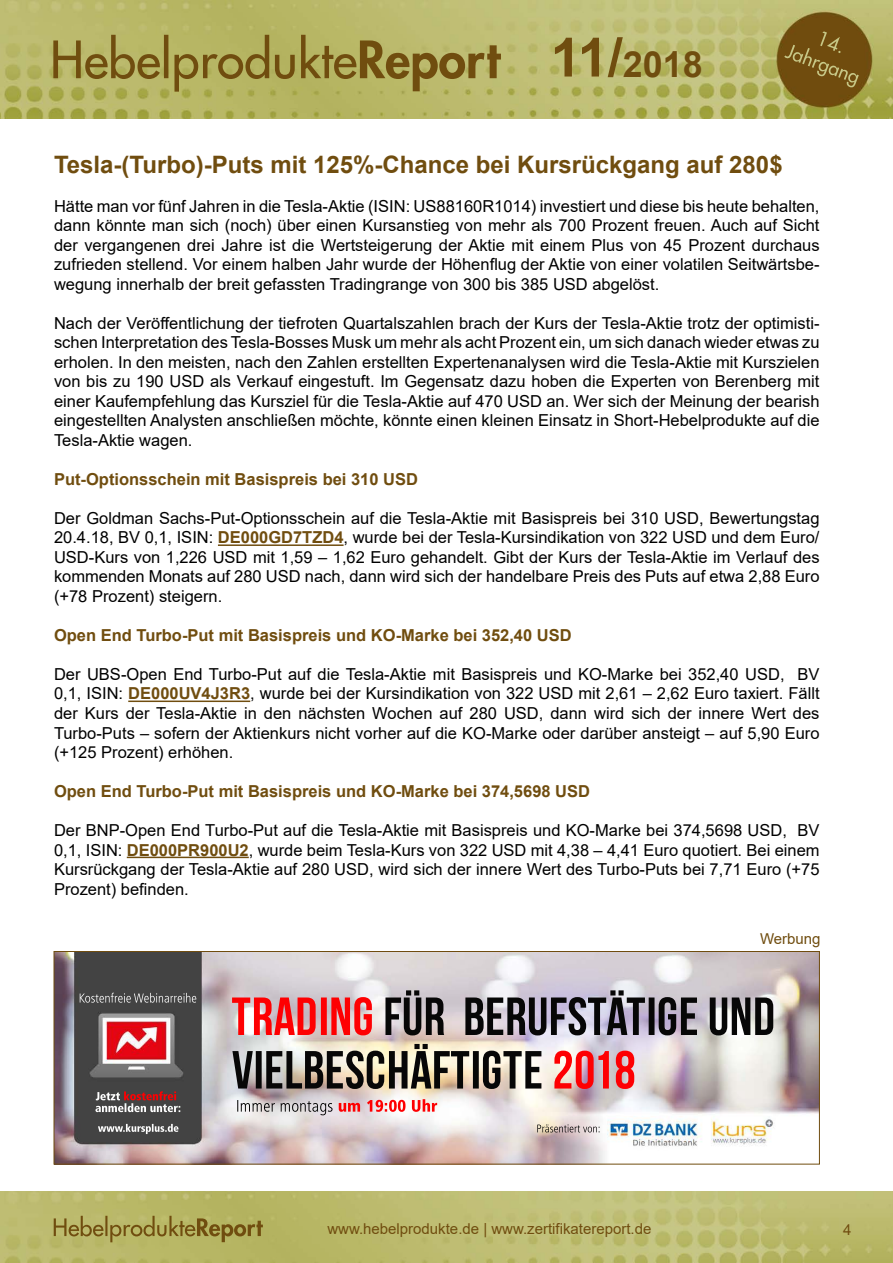
<style>
.page{position:relative;width:893px;height:1263px;background:#fff}
.page>*{position:absolute;margin:0;border:0;box-sizing:border-box;transform-origin:0 0}
.t1{font:700 36px "Arial";color:#704d0f}
.t2{font:700 24px "Arial";color:#704d0f}
.t3{font:16.5px/19.5px "Arial";color:#000;text-align:justify}
.t4{font:700 16.5px "Arial";color:#704d0f}
.t5{font:15px "Arial";color:#704d0f}
.s1{font-size:54px}
.s2{font-weight:700;color:#704d0f}
</style>
<div class="page">
<img style="left:0;top:1192px;width:893px;height:71px">
<img style="left:0;top:0;width:893px;height:119px">
<hr style="left:218px;top:544px;width:126px;height:2px;background:#704d0f">
<hr style="left:128px;top:700px;width:122px;height:2px;background:#704d0f">
<hr style="left:127px;top:857px;width:122px;height:1px;background:#704d0f">
<img style="left:56px;top:953px;width:762px;height:209px">
<div style="left:54px;top:951px;width:766px;height:213px;border:1px solid #704d0f"></div>
<h1 class="t1" style="left:551px;top:39px;width:154px"><span class="s1">11/</span>2018</h1>
<h2 class="t2" style="left:54px;top:147px;width:730px">Tesla-(Turbo)-Puts mit 125%-Chance bei Kursrückgang auf 280$</h2>
<p class="t3" style="left:54px;top:196px;width:767px">Hätte man vor fünf Jahren in die Tesla-Aktie (ISIN: US88160R1014) investiert und diese bis heute behalten, dann könnte man sich (noch) über einen Kursanstieg von mehr als 700 Prozent freuen. Auch auf Sicht der vergangenen drei Jahre ist die Wertsteigerung der Aktie mit einem Plus von 45 Prozent durchaus zufrieden stellend. Vor einem halben Jahr wurde der Höhenflug der Aktie von einer volatilen Seitwärtsbe&shy;wegung innerhalb der breit gefassten Tradingrange von 300 bis 385 USD abgelöst.</p>
<p class="t3" style="left:54px;top:313px;width:767px">Nach der Veröffentlichung der tiefroten Quartalszahlen brach der Kurs der Tesla-Aktie trotz der optimisti&shy;schen Interpretation des Tesla-Bosses Musk um mehr als acht Prozent ein, um sich danach wieder etwas zu erholen. In den meisten, nach den Zahlen erstellten Expertenanalysen wird die Tesla-Aktie mit Kurszielen von bis zu 190 USD als Verkauf eingestuft. Im Gegensatz dazu hoben die Experten von Berenberg mit einer Kaufempfehlung das Kursziel für die Tesla-Aktie auf 470 USD an. Wer sich der Meinung der bearish eingestellten Analysten anschließen möchte, könnte einen kleinen Einsatz in Short-Hebelprodukte auf die Tesla-Aktie wagen.</p>
<p class="t4" style="left:54px;top:467px;width:366px">Put-Optionsschein mit Basispreis bei 310 USD</p>
<p class="t3" style="left:54px;top:508px;width:767px">Der Goldman Sachs-Put-Optionsschein auf die Tesla-Aktie mit Basispreis bei 310 USD, Bewertungstag 20.4.18, BV 0,1, ISIN: <span class="s2">DE000GD7TZD4</span>, wurde bei der Tesla-Kursindikation von 322 USD und dem Euro/ USD-Kurs von 1,226 USD mit 1,59 – 1,62 Euro gehandelt. Gibt der Kurs der Tesla-Aktie im Verlauf des kommenden Monats auf 280 USD nach, dann wird sich der handelbare Preis des Puts auf etwa 2,88 Euro (+78 Prozent) steigern.</p>
<p class="t4" style="left:54px;top:623px;width:519px">Open End Turbo-Put mit Basispreis und KO-Marke bei 352,40 USD</p>
<p class="t3" style="left:54px;top:664px;width:767px">Der UBS-Open End Turbo-Put auf die Tesla-Aktie mit Basispreis und KO-Marke bei 352,40 USD, BV 0,1, ISIN: <span class="s2">DE000UV4J3R3</span>, wurde bei der Kursindikation von 322 USD mit 2,61 – 2,62 Euro taxiert. Fällt der Kurs der Tesla-Aktie in den nächsten Wochen auf 280 USD, dann wird sich der innere Wert des Turbo-Puts – sofern der Aktienkurs nicht vorher auf die KO-Marke oder darüber ansteigt – auf 5,90 Euro (+125 Prozent) erhöhen.</p>
<p class="t4" style="left:54px;top:780px;width:538px">Open End Turbo-Put mit Basispreis und KO-Marke bei 374,5698 USD</p>
<p class="t3" style="left:54px;top:820px;width:767px">Der BNP-Open End Turbo-Put auf die Tesla-Aktie mit Basispreis und KO-Marke bei 374,5698 USD, BV 0,1, ISIN: <span class="s2">DE000PR900U2</span>, wurde beim Tesla-Kurs von 322 USD mit 4,38 – 4,41 Euro quotiert. Bei einem Kursrückgang der Tesla-Aktie auf 280 USD, wird sich der innere Wert des Turbo-Puts bei 7,71 Euro (+75<br>Prozent) befinden.</p>
<p class="t5" style="left:760px;top:929px;width:62px">Werbung</p>
<p class="t5" style="left:327px;top:1218px;width:326px">www.hebelprodukte.de | www.zertifikatereport.de</p>
<p class="t5" style="left:843px;top:1219px;width:10px">4</p>
</div>
